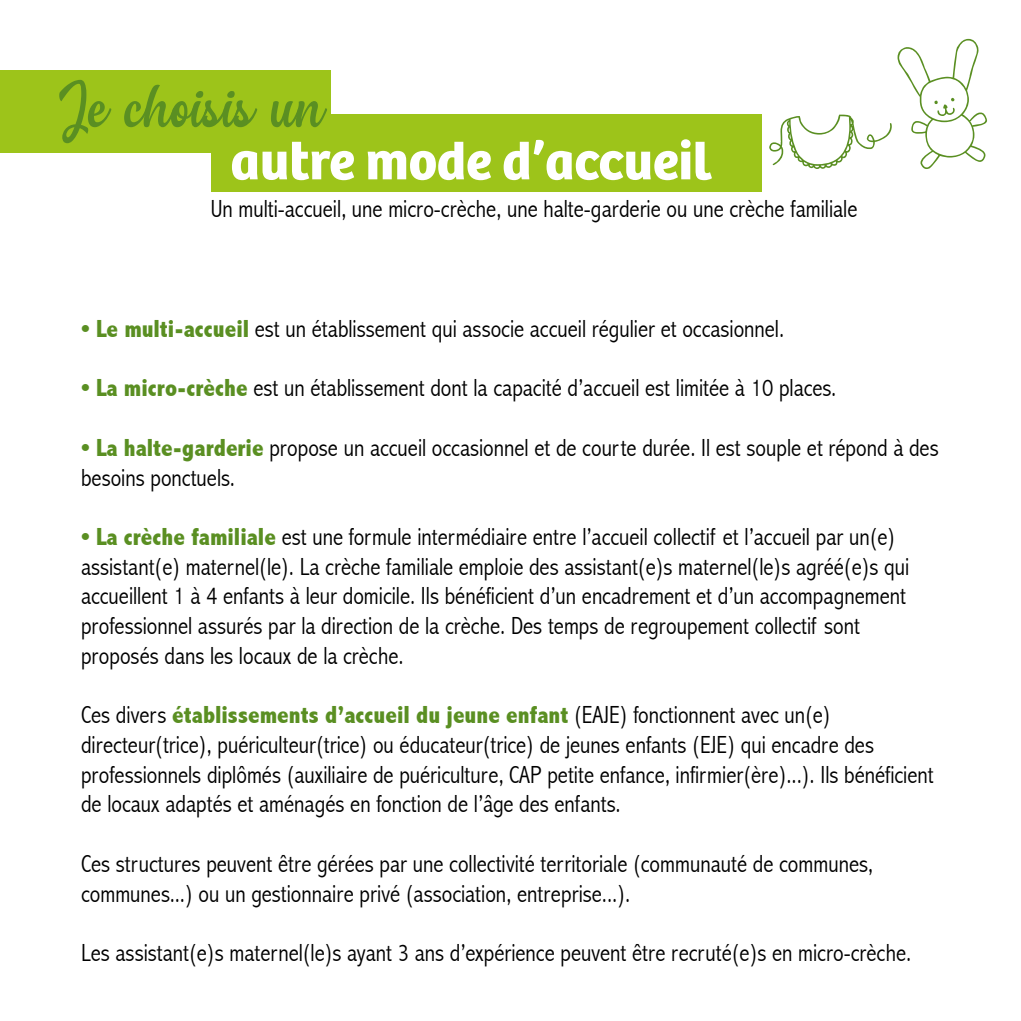
<style>
.page{position:relative;width:1021px;height:1021px;background:#fff}
.page>*{position:absolute;margin:0;border:0;box-sizing:border-box;transform-origin:0 0}
.t1{font:67.5px "Catalunyademo";color:#5a8f22}
.t2{font:700 54px "Bree";color:#fff}
.t3{font:300 condensed 24.75px/29.7px "Abadi";color:#000}
.s1{font-weight:800;color:#5a8f22}
</style>
<div class="page">
<div style="left:0;top:70px;width:330px;height:83px;background:#9dc41a"></div>
<div style="left:211px;top:114px;width:550px;height:77px;background:#9dc41a"></div>
<h2 class="t2" style="left:230px;top:129px;width:760px">autre mode d’accueil <sup>jk</sup></h2>
<h1 class="t1" style="left:59px;top:77px;width:267px">Je choisis un</h1>
<p class="t3" style="left:211px;top:193px;width:648px">Un multi-accueil, une micro-crèche, une halte-garderie ou une crèche familiale</p>
<p class="t3" style="left:81px;top:314px;width:704px"><span class="s1">• Le multi-accueil</span> est un établissement qui associe accueil régulier et occasionnel.</p>
<p class="t3" style="left:81px;top:373px;width:757px"><span class="s1">• La micro-crèche</span> est un établissement dont la capacité d’accueil est limitée à 10 places.</p>
<p class="t3" style="left:81px;top:432px;width:859px"><span class="s1">• La halte-garderie</span> propose un accueil occasionnel et de courte durée. Il est souple et répond à des besoins ponctuels.</p>
<p class="t3" style="left:81px;top:522px;width:829px"><span class="s1">• La crèche familiale</span> est une formule intermédiaire entre l’accueil collectif et l’accueil par un(e) assistant(e) maternel(le). La crèche familiale emploie des assistant(e)s maternel(le)s agréé(e)s qui accueillent 1 à 4 enfants à leur domicile. Ils bénéficient d’un encadrement et d’un accompagnement professionnel assurés par la direction de la crèche. Des temps de regroupement collectif sont proposés dans les locaux de la crèche.</p>
<p class="t3" style="left:81px;top:700px;width:854px">Ces divers <span class="s1">établissements d’accueil du jeune enfant</span> (EAJE) fonctionnent avec un(e) directeur(trice), puériculteur(trice) ou éducateur(trice) de jeunes enfants (EJE) qui encadre des professionnels diplômés (auxiliaire de puériculture, CAP petite enfance, infirmier(ère)...). Ils bénéficient de locaux adaptés et aménagés en fonction de l’âge des enfants.</p>
<p class="t3" style="left:81px;top:848px;width:793px">Ces structures peuvent être gérées par une collectivité territoriale (communauté de communes, communes...) ou un gestionnaire privé (association, entreprise...).</p>
<p class="t3" style="left:81px;top:937px;width:831px">Les assistant(e)s maternel(le)s ayant 3 ans d’expérience peuvent être recruté(e)s en micro-crèche.</p>
</div>
